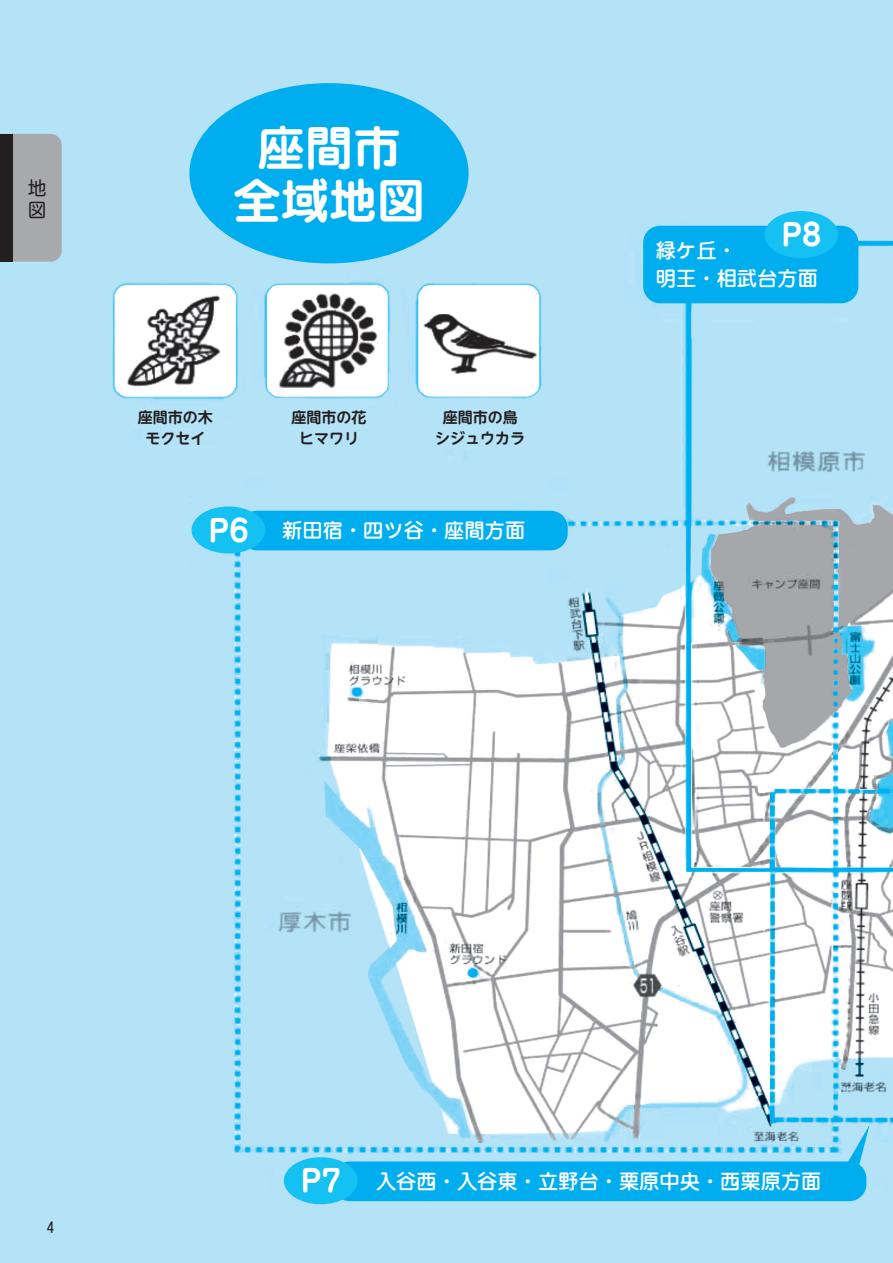
<style>
.page{position:relative;width:893px;height:1263px;background:#fff}
.page>*{position:absolute;margin:0;border:0;box-sizing:border-box;transform-origin:0 0}
.t1{font:700 48px/52.5px "Jun 501 Pro";color:#fff;text-align:center}
.t2{font:700 30.6px "Jun 501 Pro";color:#fff}
.t3{font:500 20.25px/28.5px "Jun 34 Pro";color:#fff}
.t4{font:18.75px/22px "UD Shin M Go Pr 6 N Regular 90 pv RKSJ V";color:#231f20}
.t5{font:700 15px/21px "UD Shin M Go Pr 6 N De";color:#231f20;text-align:center}
.t6{font:15px "MS Gothic";color:#231f20}
.s1{font-family:"Jun 501 Pro";font-weight:700;font-size:30.6px}
</style>
<div class="page">
<img style="left:0;top:0;width:893px;height:1263px">
<div style="left:189px;top:83px;width:280px;height:180px;background:#00aeef;border-radius:50%"></div>
<div style="left:240px;top:511px;width:328px;height:39px;background:#00aeef;border-radius:17px"></div>
<div style="left:192px;top:506px;width:73px;height:47px;background:#15c0f2;border-radius:50%"></div>
<div style="left:333px;top:1161px;width:533px;height:40px;background:#00aeef;border-radius:17px"></div>
<div style="left:284px;top:1157px;width:74px;height:47px;background:#15c0f2;border-radius:50%"></div>
<svg style="left:847px;top:1125px;width:23px;height:44px"></svg>
<div style="left:643px;top:226px;width:215px;height:77px;background:#00aeef;border-radius:17px"></div>
<div style="left:764px;top:211px;width:74px;height:47px;background:#15c0f2;border-radius:50%"></div>
<div style="left:13px;top:134px;width:49px;height:128px;background:#a8a9ad"></div>
<div style="left:0;top:134px;width:13px;height:128px;background:#231f20"></div>
<p class="t4" style="left:28px;top:176px;width:20px">地図</p>
<h1 class="t1" style="left:233px;top:117px;width:193px">座間市全域地図</h1>
<p class="t5" style="left:138px;top:405px;width:77px">座間市の木モクセイ</p>
<p class="t5" style="left:291px;top:405px;width:76px">座間市の花ヒマワリ</p>
<p class="t5" style="left:435px;top:405px;width:91px">座間市の鳥シジュウカラ</p>
<p class="t3" style="left:209px;top:514px;width:318px"><span class="s1">P6</span> 新田宿・四ツ谷・座間方面</p>
<h2 class="t2" style="left:781px;top:210px;width:42px">P8</h2>
<p class="t3" style="left:656px;top:234px;width:164px">緑ケ丘・<br>明王・相武台方面</p>
<p class="t6" style="left:47px;top:1220px;width:9px">4</p>
<p class="t3" style="left:301px;top:1165px;width:522px"><span class="s1">P7</span> 入谷西・入谷東・立野台・栗原中央・西栗原方面</p>
</div>
